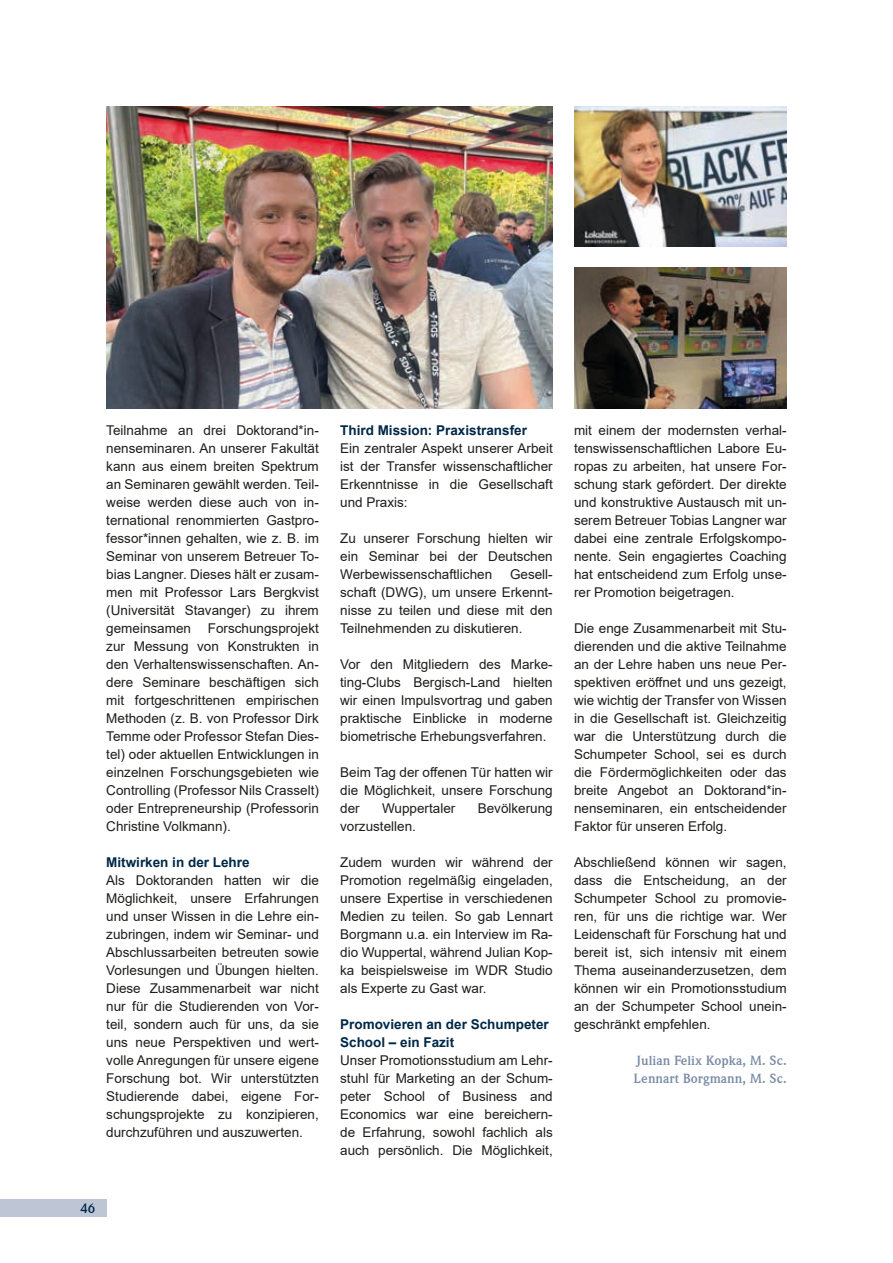
<style>
.page{position:relative;width:893px;height:1263px;background:#fff}
.page>*{position:absolute;margin:0;border:0;box-sizing:border-box;transform-origin:0 0}
.t1{font:13.5px/18px "Arial";color:#1d1d1b;text-align:justify}
.t2{font:700 13.5px/18px "Arial";color:#002847}
.t3{font:700 13.5px/18px "Weidemann IT Cby BT";color:#798ba6}
.t4{font:700 13.5px "Weidemann IT Cby BT";color:#002847}
</style>
<div class="page">
<div style="left:0;top:1199px;width:106px;height:17px;background:#bec6d6"></div>
<img style="left:106px;top:106px;width:447px;height:302px">
<img style="left:574px;top:268px;width:213px;height:140px">
<img style="left:574px;top:106px;width:213px;height:141px">
<p class="t1" style="left:106px;top:421px;width:214px">Teilnahme an drei Doktorand*in&shy;nenseminaren. An unserer Fakultät kann aus einem breiten Spektrum an Seminaren gewählt werden. Teil&shy;weise werden diese auch von in&shy;ternational renommierten Gastpro&shy;fessor*innen gehalten, wie z. B. im Seminar von unserem Betreuer To&shy;bias Langner. Dieses hält er zusam&shy;men mit Professor Lars Bergkvist (Universität Stavanger) zu ihrem gemeinsamen Forschungsprojekt zur Messung von Konstrukten in den Verhaltenswissenschaften. An&shy;dere Seminare beschäftigen sich mit fortgeschrittenen empirischen Methoden (z. B. von Professor Dirk Temme oder Professor Stefan Dies&shy;tel) oder aktuellen Entwicklungen in einzelnen Forschungsgebieten wie Controlling (Professor Nils Crasselt) oder Entrepreneurship (Professorin Christine Volkmann).</p>
<p class="t2" style="left:106px;top:854px;width:145px">Mitwirken in der Lehre</p>
<p class="t1" style="left:106px;top:871px;width:214px;text-align:left">Als Doktoranden hatten wir die Möglichkeit, unsere Erfahrungen und unser Wissen in die Lehre ein&shy;zubringen, indem wir Seminar- und Abschlussarbeiten betreuten sowie Vorlesungen und Übungen hielten.<br>Diese Zusammenarbeit war nicht nur für die Studierenden von Vor&shy;teil, sondern auch für uns, da sie uns neue Perspektiven und wert&shy;volle Anregungen für unsere eigene Forschung bot. Wir unterstützten Studierende dabei, eigene For&shy;schungsprojekte zu konzipieren, durchzuführen und auszuwerten.</p>
<p class="t4" style="left:80px;top:1200px;width:16px">46</p>
<p class="t2" style="left:340px;top:422px;width:188px">Third Mission: Praxistransfer</p>
<p class="t1" style="left:340px;top:439px;width:214px">Ein zentraler Aspekt unserer Arbeit ist der Transfer wissenschaftlicher Erkenntnisse in die Gesellschaft und Praxis:</p>
<p class="t1" style="left:340px;top:529px;width:214px">Zu unserer Forschung hielten wir ein Seminar bei der Deutschen Werbewissenschaftlichen</p>
<p class="t1" style="left:340px;top:565px;width:214px;text-indent:170px">Gesell&shy;schaft (DWG), um unsere Erkennt&shy;nisse zu teilen und diese mit den Teilnehmenden zu diskutieren.</p>
<p class="t1" style="left:340px;top:655px;width:214px">Vor den Mitgliedern des Marke&shy;ting-Clubs Bergisch-Land hielten wir einen Impulsvortrag und gaben praktische Einblicke in moderne biometrische Erhebungsverfahren.</p>
<p class="t1" style="left:340px;top:763px;width:214px">Beim Tag der offenen Tür hatten wir die Möglichkeit, unsere Forschung der</p>
<p class="t1" style="left:382px;top:799px;width:75px">Wuppertaler</p>
<p class="t1" style="left:478px;top:799px;width:77px">Bevölkerung</p>
<p class="t1" style="left:340px;top:817px;width:75px">vorzustellen.</p>
<p class="t1" style="left:340px;top:853px;width:214px">Zudem wurden wir während der Promotion regelmäßig eingeladen, unsere Expertise in verschiedenen Medien zu teilen. So gab Lennart Borgmann u.a. ein Interview im Ra&shy;dio Wuppertal, während Julian Kop&shy;ka beispielsweise im WDR Studio als Experte zu Gast war.</p>
<p class="t2" style="left:340px;top:1015px;width:210px">Promovieren an der Schumpeter<br>School – ein Fazit</p>
<p class="t1" style="left:340px;top:1051px;width:214px">Unser Promotionsstudium am Lehr&shy;stuhl für Marketing an der Schum&shy;peter School of Business and Economics war eine bereichern&shy;de Erfahrung, sowohl fachlich als auch persönlich. Die Möglichkeit,</p>
<p class="t1" style="left:574px;top:421px;width:214px">mit einem der modernsten verhal&shy;tenswissenschaftlichen Labore Eu&shy;ropas zu arbeiten, hat unsere For&shy;schung stark gefördert. Der direkte und konstruktive Austausch mit un&shy;serem Betreuer Tobias Langner war dabei eine zentrale Erfolgskompo&shy;nente. Sein engagiertes Coaching hat entscheidend zum Erfolg unse&shy;rer Promotion beigetragen.</p>
<p class="t1" style="left:574px;top:619px;width:214px">Die enge Zusammenarbeit mit Stu&shy;dierenden und die aktive Teilnahme an der Lehre haben uns neue Per&shy;spektiven eröffnet und uns gezeigt, wie wichtig der Transfer von Wissen in die Gesellschaft ist. Gleichzeitig war die Unterstützung durch die Schumpeter School, sei es durch die Fördermöglichkeiten oder das breite Angebot an Doktorand*in&shy;nenseminaren, ein entscheidender Faktor für unseren Erfolg.</p>
<p class="t1" style="left:574px;top:853px;width:214px">Abschließend können wir sagen, dass die Entscheidung, an der Schumpeter School zu promovie&shy;ren, für uns die richtige war. Wer Leidenschaft für Forschung hat und bereit ist, sich intensiv mit einem Thema auseinanderzusetzen, dem können wir ein Promotionsstudium an der Schumpeter School unein&shy;geschränkt empfehlen.</p>
<p class="t3" style="left:633px;top:1051px;width:155px">Julian Felix Kopka, M. Sc.<br>Lennart Borgmann, M. Sc.</p>
</div>
